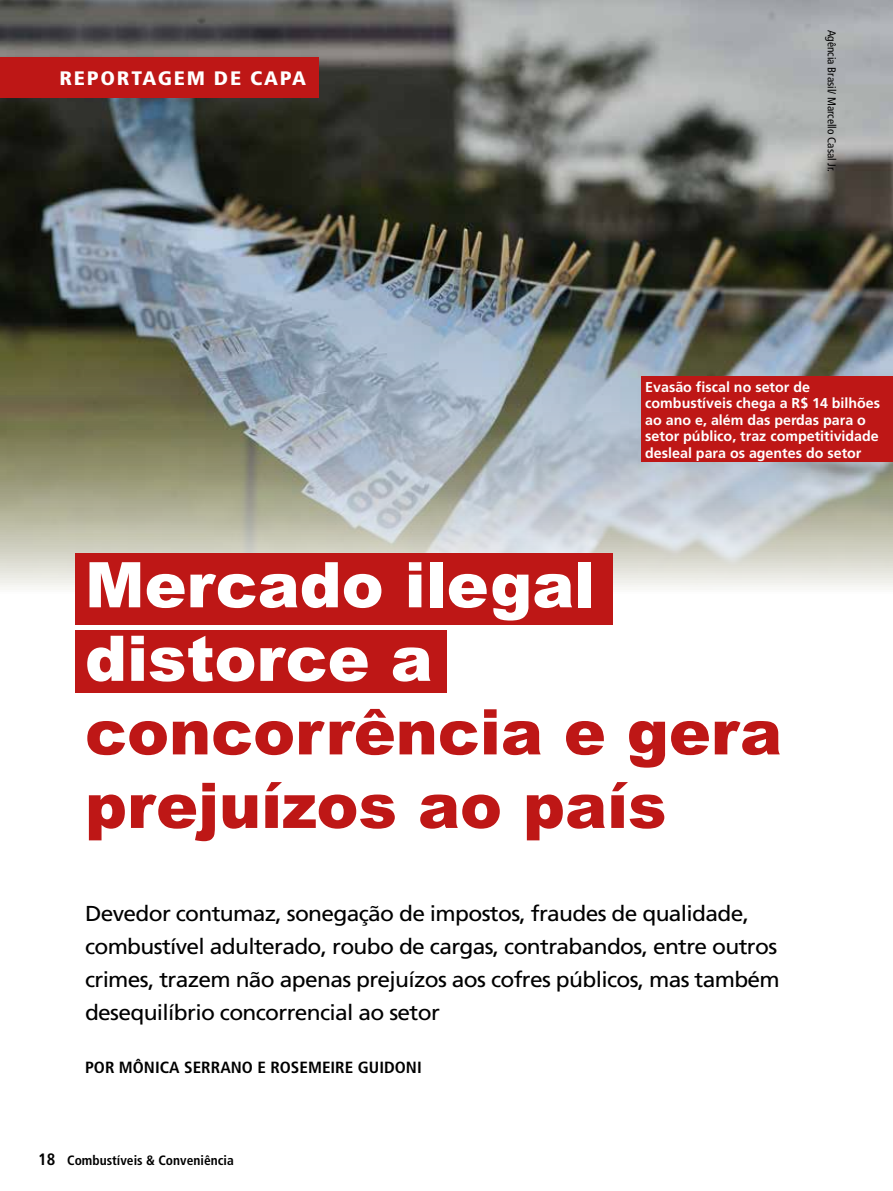
<style>
.page{position:relative;width:893px;height:1191px;background:#fff}
.page>*{position:absolute;margin:0;border:0;box-sizing:border-box;transform-origin:0 0}
.t1{font:900 63px/73.5px "Arial";color:#be1716}
.t2{font:900 63px/73.5px "Arial";color:#fff}
.t3{font:21.6px/33px "Frutiger";letter-spacing:-.03em;color:#000;scale:1.06 1}
.t4{font:900 condensed 19.5px "Frutiger";letter-spacing:.08em;color:#fff;scale:1.1 1}
.t5{font:700 condensed 16.2px "Frutiger";color:#000;scale:1.06 1}
.t6{font:700 14.25px/16.5px "Frutiger";color:#fff}
.t7{font:700 condensed 13.5px "Frutiger";color:#000}
.t8{font:condensed 11.4px "Frutiger";color:#000}
.s1{font-size:16.5px}
</style>
<div class="page">
<img style="left:0;top:0;width:893px;height:608px">
<div style="left:0;top:57px;width:319px;height:41px;background:#be1716"></div>
<div style="left:75px;top:630px;width:371px;height:63px;background:#be1716"></div>
<div style="left:75px;top:553px;width:537px;height:72px;background:#be1716"></div>
<div style="left:641px;top:376px;width:252px;height:86px;background:#be1716"></div>
<p class="t4" style="left:60px;top:67px;width:226px">REPORTAGEM DE CAPA</p>
<p class="t8" style="left:838px;top:30px;width:144px;rotate:90deg">Agência Brasil/ Marcello Casal Jr.</p>
<p class="t6" style="left:645px;top:379px;width:236px">Evasão fiscal no setor de combustíveis chega a R$ 14 bilhões ao ano e, além das perdas para o setor público, traz competitividade desleal para os agentes do setor</p>
<h1 class="t2" style="left:85px;top:546px;width:512px">Mercado ilegal distorce a</h1>
<h1 class="t1" style="left:85px;top:693px;width:698px">concorrência e gera prejuízos ao país</h1>
<p class="t3" style="left:85px;top:897px;width:657px">Devedor contumaz, sonegação de impostos, fraudes de qualidade, combustível adulterado, roubo de cargas, contrabandos, entre outros crimes, trazem não apenas prejuízos aos cofres públicos, mas também desequilíbrio concorrencial ao setor</p>
<p class="t5" style="left:85px;top:1057px;width:319px">POR MÔNICA SERRANO E ROSEMEIRE GUIDONI</p>
<p class="t7" style="left:38px;top:1152px;width:197px"><span class="s1">18</span> Combustíveis &amp; Conveniência</p>
</div>
